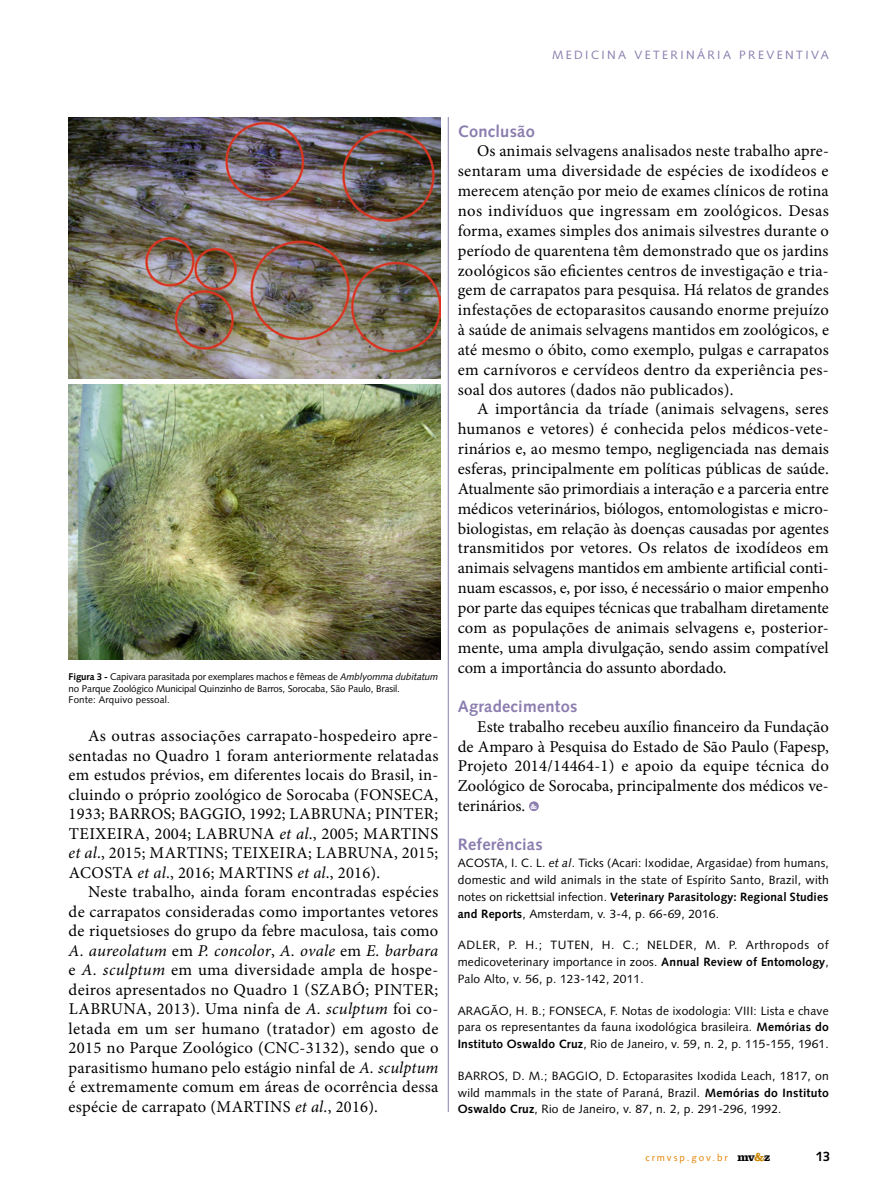
<style>
.page{position:relative;width:893px;height:1191px;background:#fff}
.page>*{position:absolute;margin:0;border:0;box-sizing:border-box;transform-origin:0 0}
.t1{font:16.5px/19.8px "Minion Pro";letter-spacing:.01em;color:#000;text-align:justify}
.t2{font:700 16.5px "Syntax LT Std";letter-spacing:.015em;color:#8b7dae}
.t3{font:700 13.5px "Syntax LT Std";color:#000}
.t4{font:12px/16.8px "Syntax LT Std";letter-spacing:.015em;color:#000;text-align:justify}
.t5{font:12px "Syntax LT Std";letter-spacing:.2em;color:#8b7dae}
.t6{font:9.75px/11.7px "Syntax LT Std";letter-spacing:-.01em;color:#000}
.t7{font:9.75px "Syntax LT Std";letter-spacing:.2em;color:#e58100}
.s1{font-weight:700}
.s2{font-style:italic}
.s3{font-family:"Clarendon LT Std";font-weight:700;font-size:7.5px;color:#fff}
.s4{font-family:"Clarendon LT Std";font-weight:700;font-size:12px;color:#000}
.s5{font-family:"Clarendon LT Std";font-weight:700;font-size:12px;color:#cc8400}
</style>
<div class="page">
<hr style="left:448px;top:117px;width:1px;height:995px;background:#8b7dae">
<svg style="left:529px;top:801px;width:10px;height:10px"></svg>
<svg style="left:531px;top:803px;width:6px;height:5px"></svg>
<img style="left:69px;top:117px;width:371px;height:261px">
<img style="left:69px;top:385px;width:371px;height:274px">
<p class="t5" style="left:552px;top:47px;width:278px">MEDICINA VETERINÁRIA PREVENTIVA</p>
<p class="t6" style="left:69px;top:670px;width:371px"><span class="s1">Figura 3 -</span> Capivara parasitada por exemplares machos e fêmeas de <span class="s2">Amblyomma dubitatum </span>no Parque Zoológico Municipal Quinzinho de Barros, Sorocaba, São Paulo, Brasil.<br>Fonte: Arquivo pessoal.</p>
<p class="t1" style="left:69px;top:726px;width:371px;text-indent:20px">As outras associações carrapato-hospedeiro apre&shy;sentadas no Quadro 1 foram anteriormente relatadas em estudos prévios, em diferentes locais do Brasil, in&shy;cluindo o próprio zoológico de Sorocaba (FONSECA, 1933; BARROS; BAGGIO, 1992; LABRUNA; PINTER; TEIXEIRA, 2004; LABRUNA <span class="s2">et al</span>., 2005; MARTINS <span class="s2">et al</span>., 2015; MARTINS; TEIXEIRA; LABRUNA, 2015; ACOSTA <span class="s2">et al</span>., 2016; MARTINS <span class="s2">et al</span>., 2016).</p>
<p class="t1" style="left:69px;top:882px;width:371px;text-indent:20px">Neste trabalho, ainda foram encontradas espécies de carrapatos consideradas como importantes vetores de riquetsioses do grupo da febre maculosa, tais como <span class="s2">A. aureolatum</span> em <span class="s2">P. concolor</span>, <span class="s2">A. ovale</span> em <span class="s2">E. barbara </span>e <span class="s2">A. sculptum</span> em uma diversidade ampla de hospe&shy;deiros apresentados no Quadro 1 (SZABÓ; PINTER; LABRUNA, 2013). Uma ninfa de <span class="s2">A. sculptum</span> foi co&shy;letada em um ser humano (tratador) em agosto de 2015 no Parque Zoológico (CNC-3132), sendo que o parasitismo humano pelo estágio ninfal de <span class="s2">A. sculptum </span>é extremamente comum em áreas de ocorrência dessa espécie de carrapato (MARTINS <span class="s2">et al</span>., 2016).</p>
<p class="t2" style="left:458px;top:121px;width:79px">Conclusão</p>
<p class="t1" style="left:458px;top:141px;width:373px;text-indent:20px">Os animais selvagens analisados neste trabalho apre&shy;sentaram uma diversidade de espécies de ixodídeos e merecem atenção por meio de exames clínicos de rotina nos indivíduos que ingressam em zoológicos. Desas forma, exames simples dos animais silvestres durante o período de quarentena têm demonstrado que os jardins zoológicos são eficientes centros de investigação e tria&shy;gem de carrapatos para pesquisa. Há relatos de grandes infestações de ectoparasitos causando enorme prejuízo à saúde de animais selvagens mantidos em zoológicos, e até mesmo o óbito, como exemplo, pulgas e carrapatos em carnívoros e cervídeos dentro da experiência pes&shy;soal dos autores (dados não publicados).</p>
<p class="t1" style="left:458px;top:399px;width:373px;text-indent:20px">A importância da tríade (animais selvagens, seres humanos e vetores) é conhecida pelos médicos-vete&shy;rinários e, ao mesmo tempo, negligenciada nas demais esferas, principalmente em políticas públicas de saúde.<br>Atualmente são primordiais a interação e a parceria entre médicos veterinários, biólogos, entomologistas e micro&shy;biologistas, em relação às doenças causadas por agentes transmitidos por vetores. Os relatos de ixodídeos em animais selvagens mantidos em ambiente artificial conti&shy;nuam escassos, e, por isso, é necessário o maior empenho por parte das equipes técnicas que trabalham diretamente com as populações de animais selvagens e, posterior&shy;mente, uma ampla divulgação, sendo assim compatível com a importância do assunto abordado.</p>
<p class="t2" style="left:458px;top:696px;width:121px">Agradecimentos</p>
<p class="t1" style="left:458px;top:716px;width:373px;text-indent:20px">Este trabalho recebeu auxílio financeiro da Fundação de Amparo à Pesquisa do Estado de São Paulo (Fapesp, Projeto 2014/14464-1) e apoio da equipe técnica do Zoológico de Sorocaba, principalmente dos médicos ve&shy;terinários. <span class="s3">&amp;</span></p>
<p class="t2" style="left:458px;top:835px;width:86px">Referências</p>
<p class="t4" style="left:458px;top:854px;width:373px">ACOSTA, I. C. L. <span class="s2">et al</span>. Ticks (Acari: Ixodidae, Argasidae) from humans, domestic and wild animals in the state of Espírito Santo, Brazil, with notes on rickettsial infection. <span class="s1">Veterinary Parasitology: Regional Studies and Reports</span>, Amsterdam, v. 3-4, p. 66-69, 2016.</p>
<p class="t4" style="left:458px;top:936px;width:373px">ADLER, P. H.; TUTEN, H. C.; NELDER, M. P. Arthropods of medicoveterinary importance in zoos. <span class="s1">Annual Review of Entomology</span>, Palo Alto, v. 56, p. 123-142, 2011.</p>
<p class="t4" style="left:458px;top:1002px;width:373px">ARAGÃO, H. B.; FONSECA, F. Notas de ixodologia: VIII: Lista e chave para os representantes da fauna ixodológica brasileira. <span class="s1">Memórias do Instituto Oswaldo Cruz</span>, Rio de Janeiro, v. 59, n. 2, p. 115-155, 1961.</p>
<p class="t4" style="left:458px;top:1067px;width:373px">BARROS, D. M.; BAGGIO, D. Ectoparasites Ixodida Leach, 1817, on wild mammals in the state of Paraná, Brazil. <span class="s1">Memórias do Instituto Oswaldo Cruz</span>, Rio de Janeiro, v. 87, n. 2, p. 291-296, 1992.</p>
<p class="t7" style="left:645px;top:1151px;width:126px">crmvsp.gov.br <span class="s4">mv</span><span class="s5">&amp;</span><span class="s4">z</span></p>
<p class="t3" style="left:816px;top:1148px;width:16px">13</p>
</div>
